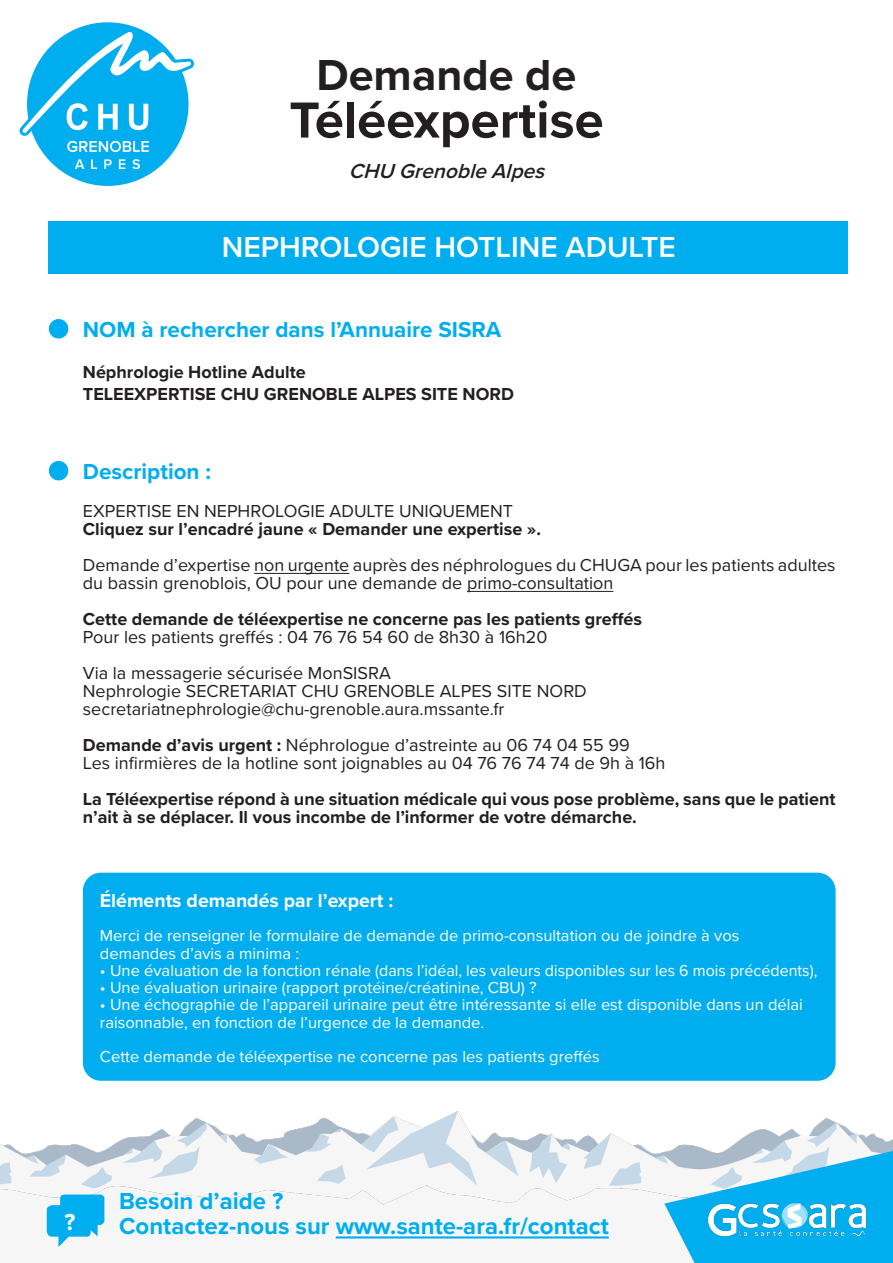
<style>
.page{position:relative;width:893px;height:1263px;background:#fff}
.page>*{position:absolute;margin:0;border:0;box-sizing:border-box;transform-origin:0 0}
.t1{font:700 52.5px "Proxima Nova";color:#231f20}
.t2{font:700 45px "Proxima Nova";color:#231f20}
.t3{font:600 30px "Proxima Nova";color:#fff}
.t4{font:700 24px "Proxima Nova";color:#00aeef}
.t5{font:700 24px "Proxima Nova";color:#fff}
.t6{font:700 22.5px "Proxima Nova";color:#00aeef}
.t7{font:italic 600 21px "Proxima Nova";color:#231f20}
.t8{font:700 19.5px "Proxima Nova";color:#fff}
.t9{font:18px/18px "Proxima Nova";color:#231f20}
.t10{font:700 18px/18px "Proxima Nova";color:#231f20}
.t11{font:16.5px/17.2px "Proxima Nova";color:#fff}
.s1{font-weight:700}
</style>
<div class="page">
<div style="left:0;top:1182px;width:893px;height:81px;background:#f6f6f6"></div>
<img style="left:0;top:1111px;width:849px;height:112px">
<div style="left:48px;top:221px;width:800px;height:53px;background:#00aeef"></div>
<svg style="left:664px;top:1130px;width:229px;height:133px"></svg>
<hr style="left:254px;top:573px;width:95px;height:1px;background:#231f20">
<hr style="left:467px;top:591px;width:146px;height:1px;background:#231f20">
<hr style="left:336px;top:1236px;width:273px;height:2px;background:#00aeef">
<img style="left:703px;top:1193px;width:168px;height:53px">
<div style="left:48px;top:319px;width:21px;height:20px;background:#00aeef;border-radius:50%"></div>
<div style="left:48px;top:318px;width:21px;height:21px;border:1px solid #fff;border-radius:50%"></div>
<div style="left:48px;top:460px;width:21px;height:21px;background:#00aeef;border-radius:50%"></div>
<div style="left:48px;top:460px;width:21px;height:21px;border:1px solid #fff;border-radius:50%"></div>
<div style="left:27px;top:22px;width:162px;height:164px;background:#00aeef;border-radius:50%"></div>
<svg style="left:20px;top:29px;width:174px;height:123px"></svg>
<svg style="left:75px;top:159px;width:9px;height:10px"></svg>
<svg style="left:91px;top:159px;width:6px;height:10px"></svg>
<svg style="left:104px;top:159px;width:8px;height:10px"></svg>
<svg style="left:119px;top:159px;width:6px;height:10px"></svg>
<svg style="left:132px;top:159px;width:8px;height:10px"></svg>
<svg style="left:47px;top:1194px;width:57px;height:53px"></svg>
<div style="left:83px;top:873px;width:753px;height:208px;background:#00aeef;border-radius:18px"></div>
<p class="t2" style="left:316px;top:41px;width:262px">Demande de</p>
<p class="t1" style="left:289px;top:81px;width:316px">Téléexpertise</p>
<p class="t7" style="left:349px;top:156px;width:205px">CHU GrenobleAlpes</p>
<p class="t3" style="left:222px;top:224px;width:455px">NEPHROLOGIE HOTLINE ADULTE</p>
<p class="t6" style="left:83px;top:313px;width:420px">NOM à rechercher dans l’Annuaire SISRA</p>
<p class="t10" style="left:83px;top:363px;width:224px">Néphrologie Hotline Adulte</p>
<p class="t10" style="left:83px;top:384px;width:432px">TELEEXPERTISE CHU GRENOBLE ALPES SITE NORD</p>
<p class="t6" style="left:83px;top:454px;width:130px">Description :</p>
<p class="t9" style="left:83px;top:501px;width:432px">EXPERTISE EN NEPHROLOGIE ADULTE UNIQUEMENT</p>
<p class="t10" style="left:83px;top:519px;width:460px">Cliquez sur l’encadré jaune « Demander une expertise ».</p>
<p class="t9" style="left:83px;top:555px;width:754px">Demande d’expertise non urgente auprès des néphrologues du CHUGA pour les patients adultes du bassin grenoblois, OU pour une demande de primo-consultation</p>
<p class="t10" style="left:83px;top:609px;width:561px">Cette demande de téléexpertise ne concerne pas les patients greffés</p>
<p class="t9" style="left:83px;top:627px;width:466px">Pour les patients greffés : 04 76 76 54 60 de 8h30 à 16h20</p>
<p class="t9" style="left:83px;top:663px;width:309px">Via la messagerie sécurisée MonSISRA</p>
<p class="t9" style="left:83px;top:681px;width:505px">Nephrologie SECRETARIAT CHU GRENOBLE ALPES SITE NORD</p>
<p class="t9" style="left:83px;top:699px;width:423px">secretariatnephrologie@chu-grenoble.aura.mssante.fr</p>
<p class="t9" style="left:83px;top:735px;width:548px"><span class="s1">Demande d’avis urgent :</span> Néphrologue d’astreinte au 06 74 04 55 99</p>
<p class="t9" style="left:83px;top:753px;width:584px">Les infirmières de la hotline sont joignables au 04 76 76 74 74 de 9h à 16h</p>
<p class="t10" style="left:83px;top:789px;width:754px">La Téléexpertise répond à une situation médicale qui vous pose problème, sans que le patient n’ait à se déplacer. Il vous incombe de l’informer de votre démarche.</p>
<p class="t8" style="left:100px;top:886px;width:295px">Éléments demandés par l’expert :</p>
<p class="t11" style="left:100px;top:926px;width:641px">Merci de renseigner le formulaire de demande de primo-consultation ou de joindre à vos demandes d’avis a minima :</p>
<p class="t11" style="left:100px;top:961px;width:719px">• Une évaluation de la fonction rénale (dans l’idéal, les valeurs disponibles sur les 6 mois précédents),</p>
<p class="t11" style="left:100px;top:978px;width:438px">• Une évaluation urinaire (rapport protéine/créatinine, CBU) ?</p>
<p class="t11" style="left:100px;top:995px;width:704px">• Une échographie de l’appareil urinaire peut être intéressante si elle est disponible dans un délai raisonnable, en fonction de l’urgence de la demande.</p>
<p class="t11" style="left:100px;top:1047px;width:501px">Cette demande de téléexpertise ne concerne pas les patients greffés</p>
<p class="t4" style="left:119px;top:1183px;width:166px">Besoin d’aide ?</p>
<p class="t5" style="left:65px;top:1204px;width:12px">?</p>
<p class="t4" style="left:119px;top:1208px;width:491px">Contactez-nous sur www.sante-ara.fr/contact</p>
</div>
